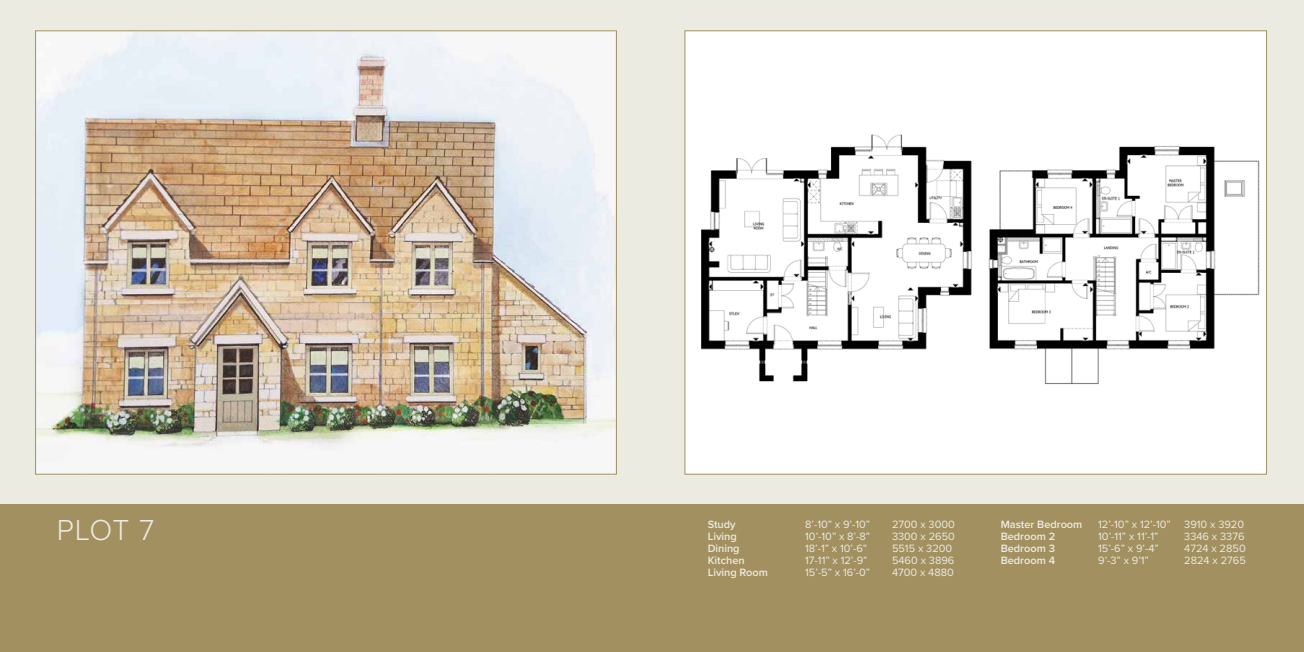
<style>
.page{position:relative;width:1304px;height:652px;background:#ecebe2}
.page>*{position:absolute;margin:0;border:0;box-sizing:border-box;transform-origin:0 0}
.t1{font:300 30px "Proxima Nova";color:#ecebe1}
.t2{font:11px/12px "Proxima Nova";color:#eaebe2}
.t3{font:600 11px/12px "Proxima Nova";color:#ecebe1}
</style>
<div class="page">
<div style="left:684px;top:30px;width:583px;height:445px;background:#fff;border:1px solid #a29060"></div>
<img style="left:37px;top:32px;width:578px;height:441px">
<div style="left:0;top:505px;width:1304px;height:147px;background:#a29060"></div>
<img style="left:988px;top:145px;width:272px;height:240px">
<img style="left:702px;top:134px;width:270px;height:248px">
<h1 class="t1" style="left:57px;top:508px;width:99px">PLOT 7</h1>
<p class="t2" style="left:892px;top:518px;width:64px">2700 x 3000<br>3300 x 2650<br>5515 x 3200<br>5460 x 3896<br>4700 x 4880</p>
<p class="t2" style="left:805px;top:518px;width:66px">8’-10” x 9’-10”<br>10’-10” x 8’-8”<br>18’-1” x 10’-6”<br>17-11” x 12’-9”<br>15’-5” x 16’-0”</p>
<p class="t3" style="left:1001px;top:518px;width:83px">Master Bedroom<br>Bedroom 2<br>Bedroom 3<br>Bedroom 4</p>
<p class="t2" style="left:1184px;top:518px;width:63px">3910 x 3920<br>3346 x 3376<br>4724 x 2850<br>2824 x 2765</p>
<p class="t3" style="left:708px;top:518px;width:62px">Study<br>Living<br>Dining<br>Kitchen<br>Living Room</p>
<p class="t2" style="left:1098px;top:518px;width:74px">12’-10” x 12’-10”<br>10’-11” x 11’-1”<br>15’-6” x 9’-4”<br>9’-3” x 9’1”</p>
</div>
